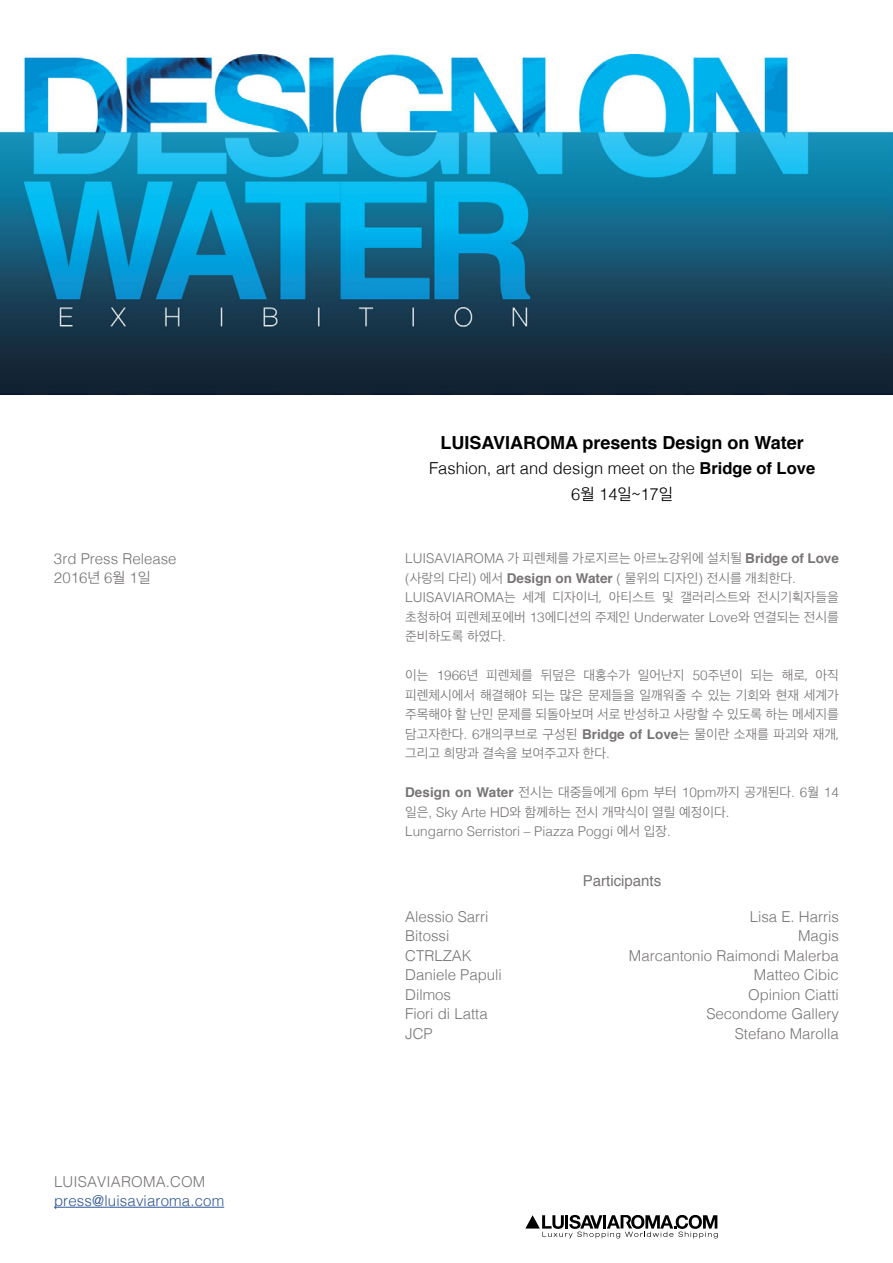
<style>
.page{position:relative;width:893px;height:1263px;background:#fff}
.page>*{position:absolute;margin:0;border:0;box-sizing:border-box;transform-origin:0 0}
.t1{font:700 18px "Helvetica";color:#000}
.t2{font:300 16.5px/25.5px "Helvetica";color:#000;text-align:center}
.t3{font:300 15px/19.5px "Helvetica";color:#787475}
.t4{font:300 15px "Helvetica";letter-spacing:.01em;color:#2e5696}
.t5{font:15px "Helvetica";color:#787475}
.t6{font:300 13.5px/19.5px "Apple SD Gothic Neo";color:#787475}
.t7{font:300 13.5px "Helvetica";color:#787475}
.s1{font-family:"Apple SD Gothic Neo"}
.s2{font-weight:700}
.s3{font-family:"Helvetica"}
.s4{font-family:"Helvetica";font-weight:700}
</style>
<div class="page">
<svg style="left:525px;top:1215px;width:193px;height:23px"></svg>
<img style="left:0;top:54px;width:893px;height:340px">
<hr style="left:54px;top:1207px;width:170px;height:1px;background:#2e5696">
<p class="t3" style="left:54px;top:547px;width:124px">3rd Press Release<br>2016<span class="s1">년</span> 6<span class="s1">월</span> 1<span class="s1">일</span></p>
<p class="t3" style="left:54px;top:1171px;width:153px">LUISAVIAROMA.COM</p>
<p class="t4" style="left:54px;top:1188px;width:172px">press@luisaviaroma.com</p>
<h1 class="t1" style="left:440px;top:428px;width:365px">LUISAVIAROMA presents Design on Water</h1>
<p class="t2" style="left:429px;top:455px;width:388px">Fashion, art and design meet on the <span class="s2">Bridge of Love<br></span>6<span class="s1">월</span> 14<span class="s1">일~</span>17<span class="s1">일</span></p>
<p class="t6" style="left:405px;top:549px;width:435px"><span class="s3">LUISAVIAROMA</span> 가 피렌체를 가로지르는 아르노강위에 설치될 <span class="s4">Bridge of Love </span><span class="s3">(</span>사랑의 다리<span class="s3">)</span> 에서 <span class="s4">Design on Water</span> <span class="s3">(</span> 물위의 디자인<span class="s3">)</span> 전시를 개최한다<span class="s3">.<br>LUISAVIAROMA</span>는 세계 디자이너, 아티스트 및 갤러리스트와 전시기획자들을 초청하여 피렌체포에버 <span class="s3">13</span>에디션의 주제인 <span class="s3">Underwater Love</span>와 연결되는 전시를 준비하도록 하였다<span class="s3">.</span></p>
<p class="t6" style="left:405px;top:666px;width:435px;text-align:justify">이는 <span class="s3">1966</span>년 피렌체를 뒤덮은 대홍수가 일어난지 <span class="s3">50</span>주년이 되는 해로, 아직 피렌체시에서 해결해야 되는 많은 문제들을 일깨워줄 수 있는 기회와 현재 세계가 주목해야 할 난민 문제를 되돌아보며 서로 반성하고 사랑할 수 있도록 하는 메세지를 담고자한다<span class="s3">. 6</span>개의쿠브로 구성된 <span class="s4">Bridge of Love</span>는 물이란 소재를 파괴와 재개, 그리고 희망과 결속을 보여주고자 한다<span class="s3">.</span></p>
<p class="t6" style="left:405px;top:783px;width:435px"><span class="s4">Design on Water</span> 전시는 대중들에게 <span class="s3">6pm</span> 부터 <span class="s3">10pm</span>까지 공개된다<span class="s3">. 6</span>월 <span class="s3">14 </span>일은<span class="s3">, Sky Arte HD</span>와 함께하는 전시 개막식이 열릴 예정이다<span class="s3">.</span></p>
<p class="t7" style="left:405px;top:820px;width:267px">Lungarno Serristori – Piazza Poggi <span class="s1">에서 입장</span>.</p>
<p class="t5" style="left:583px;top:869px;width:80px">Participants</p>
<p class="t3" style="left:405px;top:906px;width:98px">Alessio Sarri<br>Bitossi<br>CTRLZAK<br>Daniele Papuli<br>Dilmos<br>Fiori di Latta<br>JCP</p>
<p class="t3" style="left:629px;top:906px;width:212px;text-align:right">Lisa E. Harris<br>Magis<br>Marcantonio Raimondi Malerba<br>Matteo Cibic<br>Opinion Ciatti<br>Secondome Gallery<br>Stefano Marolla</p>
</div>
